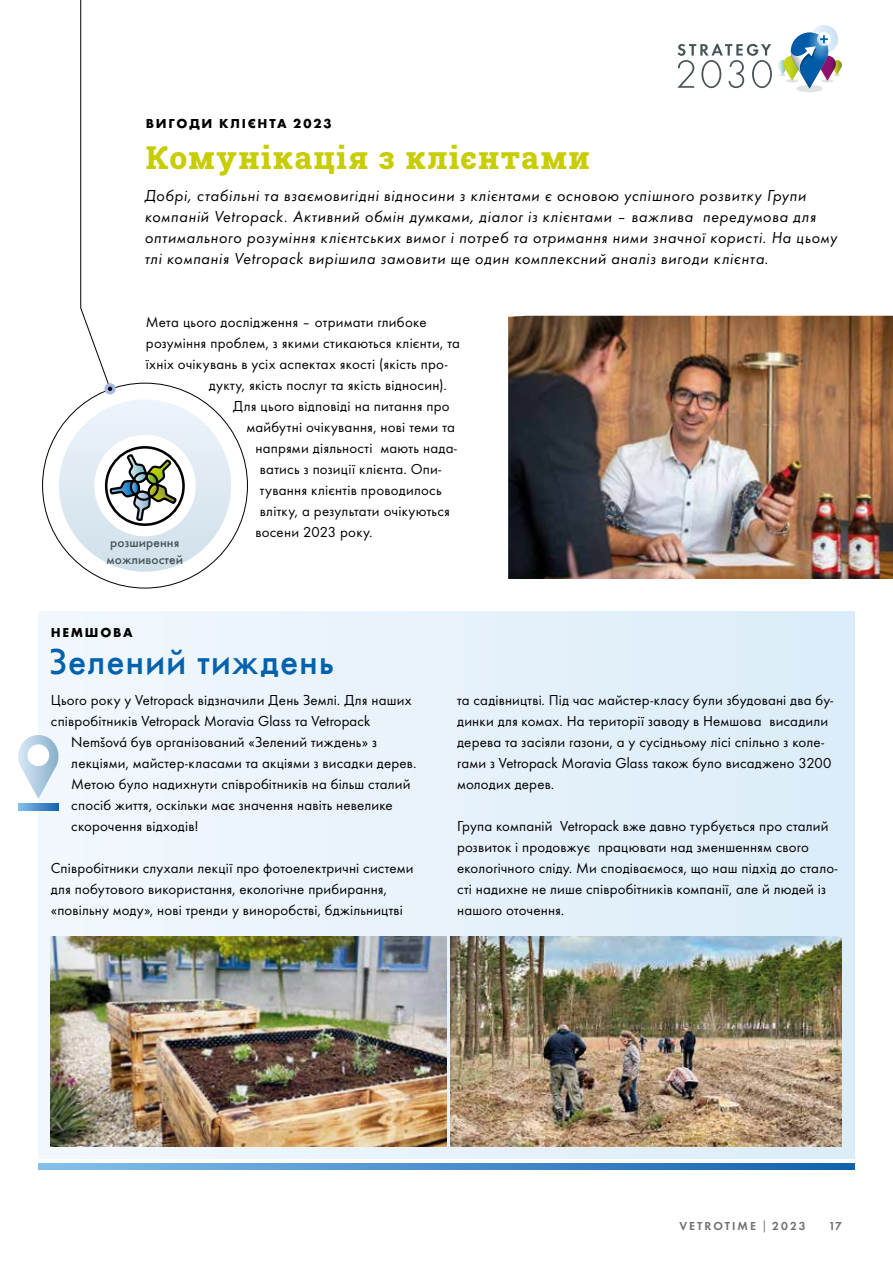
<style>
.page{position:relative;width:893px;height:1263px;background:#fff}
.page>*{position:absolute;margin:0;border:0;box-sizing:border-box;transform-origin:0 0}
.t1{font:500 37.5px "Futura";letter-spacing:.02em;color:#0061ad}
.t2{font:800 31.5px "Roboto Slab";letter-spacing:.04em;color:#c7cd00}
.t3{font:16.5px/21px "Futura Boo Obl";letter-spacing:.04em;color:#000}
.t4{font:15px/21px "Futura Boo";letter-spacing:.01em;color:#000}
.t5{font:700 13.5px "Futura";letter-spacing:.13em;color:#000}
.t6{font:500 13.5px/16.2px "Futura";letter-spacing:.005em;color:#485358}
.t7{font:12px "Futura Dem";letter-spacing:.165em;color:#706f6f}
.s1{font-family:"Futura Boo";font-size:14.4px}
</style>
<div class="page">
<div style="left:38px;top:611px;width:817px;height:548px;background:#e7f2fb"></div>
<svg style="left:38px;top:1163px;width:817px;height:6px;background:#4b8fcc"></svg>
<svg style="left:18px;top:735px;width:41px;height:64px"></svg>
<div style="left:27px;top:744px;width:22px;height:22px;background:#fff;border-radius:50%"></div>
<svg style="left:18px;top:804px;width:41px;height:6px"></svg>
<div style="left:59px;top:399px;width:172px;height:173px;border:35px solid #fff;border-radius:50%"></div>
<svg style="left:106px;top:447px;width:78px;height:78px"></svg>
<div style="left:105px;top:446px;width:80px;height:80px;border:3px solid #000;border-radius:50%"></div>
<svg style="left:108px;top:452px;width:71px;height:77px"></svg>
<div style="left:796px;top:85px;width:27px;height:7px;background:#e0e3e3;border-radius:50%"></div>
<svg style="left:810px;top:25px;width:28px;height:28px"></svg>
<svg style="left:778px;top:33px;width:64px;height:56px"></svg>
<svg style="left:677px;top:44px;width:95px;height:44px"></svg>
<div style="left:104px;top:383px;width:12px;height:11px;background:#a4b9e1;border-radius:50%"></div>
<svg style="left:80px;top:0;width:32px;height:391px"></svg>
<img style="left:508px;top:316px;width:385px;height:263px">
<img style="left:51px;top:936px;width:395px;height:210px">
<img style="left:451px;top:936px;width:391px;height:210px">
<p class="t5" style="left:146px;top:115px;width:187px">ВИГОДИ КЛІЄНТА 2023</p>
<h2 class="t2" style="left:146px;top:136px;width:446px">Комунікація з клієнтами</h2>
<p class="t3" style="left:145px;top:185px;width:694px">Добрі, стабільні та взаємовигідні відносини з клієнтами є основою успішного розвитку Групи компаній Vetropack. Активний обмін думками, діалог із клієнтами – важлива передумова для оптимального розуміння клієнтських вимог і потреб та отримання ними значної користі. На цьому тлі компанія Vetropack вирішила замовити ще один комплексний аналіз вигоди клієнта.</p>
<p class="t4" style="left:146px;top:311px;width:282px">Мета цього дослідження – отримати глибоке</p>
<p class="t4" style="left:146px;top:332px;width:316px">розуміння проблем, з якими стикаються клієнти, та</p>
<p class="t4" style="left:146px;top:353px;width:303px">їхніх очікувань в усіх аспектах якості (якість про-</p>
<p class="t4" style="left:209px;top:374px;width:239px">дукту, якість послуг та якість відносин).</p>
<p class="t4" style="left:233px;top:395px;width:218px">Для цього відповіді на питання про</p>
<p class="t4" style="left:246px;top:416px;width:210px">майбутні очікування, нові теми та</p>
<p class="t4" style="left:255px;top:437px;width:203px">напрями діяльності мають нада-</p>
<p class="t4" style="left:260px;top:458px;width:183px">ватись з позиції клієнта. Опи-</p>
<p class="t4" style="left:260px;top:479px;width:183px">тування клієнтів проводилось</p>
<p class="t4" style="left:260px;top:500px;width:192px">влітку, а результати очікуються</p>
<p class="t4" style="left:255px;top:521px;width:119px">восени 2023 року.</p>
<p class="t6" style="left:107px;top:535px;width:78px">розширення можливостей</p>
<p class="t5" style="left:51px;top:624px;width:83px">НЕМШОВА</p>
<h1 class="t1" style="left:49px;top:640px;width:286px">Зелений тиждень</h1>
<p class="t4" style="left:51px;top:689px;width:362px">Цього року у Vetropack відзначили День Землі. Для наших</p>
<p class="t4" style="left:51px;top:710px;width:321px">співробітників Vetropack Moravia Glass та Vetropack</p>
<p class="t4" style="left:71px;top:731px;width:307px">Nemšová був організований «Зелений тиждень» з</p>
<p class="t4" style="left:71px;top:752px;width:347px">лекціями, майстер-класами та акціями з висадки дерев.</p>
<p class="t4" style="left:71px;top:773px;width:341px">Метою було надихнути співробітників на більш сталий</p>
<p class="t4" style="left:71px;top:794px;width:323px">спосіб життя, оскільки має значення навіть невелике</p>
<p class="t4" style="left:71px;top:815px;width:129px">скорочення відходів!</p>
<p class="t4" style="left:51px;top:857px;width:364px">Співробітники слухали лекції про фотоелектричні системи для побутового використання, екологічне прибирання, «повільну моду», нові тренди у виноробстві, бджільництві</p>
<p class="t4" style="left:457px;top:689px;width:378px">та садівництві. Під час майстер-класу були збудовані два бу&shy;динки для комах. На території заводу в Немшова висадили дерева та засіяли газони, а у сусідньому лісі спільно з коле&shy;гами з Vetropack Moravia Glass також було висаджено 3200 молодих дерев.</p>
<p class="t4" style="left:457px;top:815px;width:382px">Група компаній Vetropack вже давно турбується про сталий розвиток і продовжує працювати над зменшенням свого екологічного сліду. Ми сподіваємося, що наш підхід до стало&shy;сті надихне не лише співробітників компанії, але й людей із нашого оточення.</p>
<p class="t7" style="left:679px;top:1219px;width:128px">VETROTIME <span class="s1">|</span> 2023</p>
<p class="t7" style="left:829px;top:1219px;width:15px">17</p>
</div>
